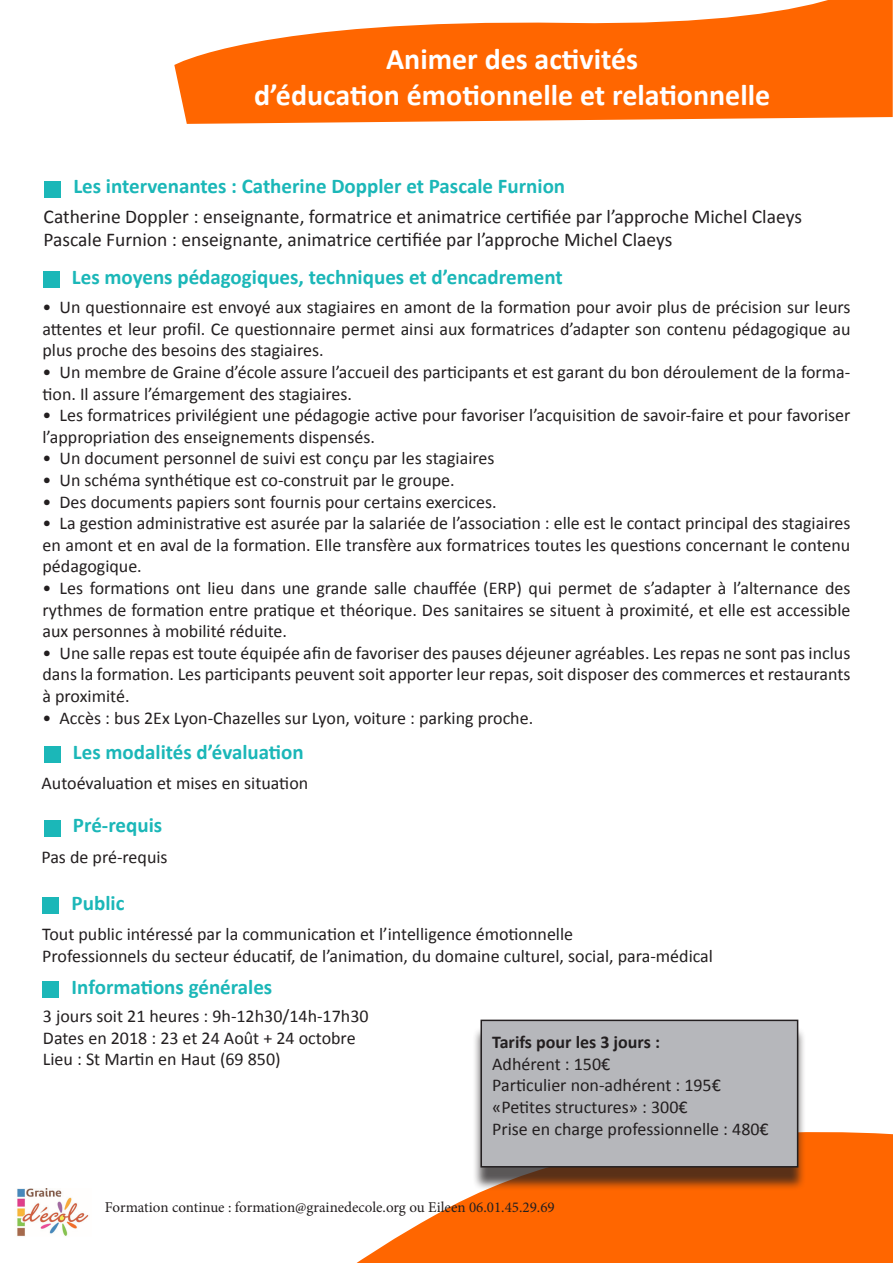
<style>
.page{position:relative;width:893px;height:1263px;background:#fff}
.page>*{position:absolute;margin:0;border:0;box-sizing:border-box;transform-origin:0 0}
.t1{font:700 30px "Calibri";color:#fff}
.t2{font:700 21px "Calibri";color:#1bb7b8}
.t3{font:19.5px "Calibri";color:#231f20}
.t4{font:18px/21.6px "Calibri";color:#231f20;text-align:justify}
.t5{font:700 18px "Calibri";color:#231f20}
.t6{font:15px "Minion Pro";color:#231f20}
</style>
<div class="page">
<svg style="left:356px;top:1132px;width:537px;height:131px;fill:#f60"></svg>
<img style="left:17px;top:1188px;width:72px;height:49px">
<div style="left:42px;top:981px;width:17px;height:17px;background:#1bb7b8"></div>
<div style="left:44px;top:181px;width:17px;height:16px;background:#1bb7b8"></div>
<div style="left:42px;top:897px;width:17px;height:17px;background:#1bb7b8"></div>
<div style="left:44px;top:820px;width:17px;height:16px;background:#1bb7b8"></div>
<div style="left:43px;top:271px;width:17px;height:17px;background:#1bb7b8"></div>
<div style="left:44px;top:746px;width:17px;height:17px;background:#1bb7b8"></div>
<div style="left:472px;top:1026px;width:334px;height:164px;background:#231f20;opacity:.75"></div>
<div style="left:481px;top:1020px;width:317px;height:147px;background:#b6b7bb"></div>
<div style="left:480px;top:1019px;width:318px;height:148px;border:2px solid #231f20"></div>
<svg style="left:174px;top:0;width:719px;height:124px;fill:#f60"></svg>
<p class="t1" style="left:386px;top:38px;width:254px">Animer des activités</p>
<p class="t1" style="left:254px;top:74px;width:518px">d’éducation émotionnelle et relationnelle</p>
<p class="t2" style="left:73px;top:171px;width:493px">Les intervenantes : Catherine Doppler et Pascale Furnion</p>
<p class="t3" style="left:44px;top:203px;width:760px">Catherine Doppler : enseignante, formatrice et animatrice certifiée par l’approche Michel Claeys</p>
<p class="t3" style="left:44px;top:226px;width:630px">Pascale Furnion : enseignante, animatrice certifiée par l’approche Michel Claeys</p>
<p class="t2" style="left:72px;top:262px;width:492px">Les moyens pédagogiques, techniques et d’encadrement</p>
<p class="t4" style="left:43px;top:296px;width:809px">• Un questionnaire est envoyé aux stagiaires en amont de la formation pour avoir plus de précision sur leurs attentes et leur profil. Ce questionnaire permet ainsi aux formatrices d’adapter son contenu pédagogique au plus proche des besoins des stagiaires.</p>
<p class="t4" style="left:43px;top:361px;width:809px">• Un membre de Graine d’école assure l’accueil des participants et est garant du bon déroulement de la forma&shy;tion. Il assure l’émargement des stagiaires.</p>
<p class="t4" style="left:43px;top:404px;width:809px">• Les formatrices privilégient une pédagogie active pour favoriser l’acquisition de savoir-faire et pour favoriser l’appropriation des enseignements dispensés.</p>
<p class="t4" style="left:43px;top:447px;width:453px">• Un document personnel de suivi est conçu par les stagiaires</p>
<p class="t4" style="left:43px;top:469px;width:414px">• Un schéma synthétique est co-construit par le groupe.</p>
<p class="t4" style="left:43px;top:490px;width:456px">• Des documents papiers sont fournis pour certains exercices.</p>
<p class="t4" style="left:43px;top:512px;width:809px">• La gestion administrative est asurée par la salariée de l’association : elle est le contact principal des stagiaires en amont et en aval de la formation. Elle transfère aux formatrices toutes les questions concernant le contenu pédagogique.</p>
<p class="t4" style="left:43px;top:577px;width:809px">• Les formations ont lieu dans une grande salle chauffée (ERP) qui permet de s’adapter à l’alternance des rythmes de formation entre pratique et théorique. Des sanitaires se situent à proximité, et elle est accessible aux personnes à mobilité réduite.</p>
<p class="t4" style="left:43px;top:641px;width:809px">• Une salle repas est toute équipée afin de favoriser des pauses déjeuner agréables. Les repas ne sont pas inclus dans la formation. Les participants peuvent soit apporter leur repas, soit disposer des commerces et restaurants à proximité.</p>
<p class="t4" style="left:43px;top:706px;width:492px">• Accès : bus 2Ex Lyon-Chazelles sur Lyon, voiture : parking proche.</p>
<p class="t2" style="left:73px;top:737px;width:232px">Les modalités d’évaluation</p>
<p class="t4" style="left:41px;top:772px;width:268px">Autoévaluation et mises en situation</p>
<p class="t2" style="left:73px;top:810px;width:91px">Pré-requis</p>
<p class="t4" style="left:41px;top:846px;width:128px">Pas de pré-requis</p>
<p class="t2" style="left:72px;top:888px;width:54px">Public</p>
<p class="t4" style="left:42px;top:923px;width:532px">Tout public intéressé par la communication et l’intelligence émotionnelle</p>
<p class="t4" style="left:42px;top:945px;width:672px">Professionnels du secteur éducatif, de l’animation, du domaine culturel, social, para-médical</p>
<p class="t2" style="left:72px;top:972px;width:202px">Informations générales</p>
<p class="t4" style="left:43px;top:1005px;width:327px">3 jours soit 21 heures : 9h-12h30/14h-17h30</p>
<p class="t4" style="left:43px;top:1026px;width:314px">Dates en 2018 : 23 et 24 Août + 24 octobre</p>
<p class="t4" style="left:43px;top:1048px;width:239px">Lieu : St Martin en Haut (69 850)</p>
<p class="t5" style="left:492px;top:1029px;width:169px">Tarifs pour les 3 jours :</p>
<p class="t4" style="left:492px;top:1052px;width:120px">Adhérent : 150€</p>
<p class="t4" style="left:492px;top:1074px;width:230px">Particulier non-adhérent : 195€</p>
<p class="t4" style="left:492px;top:1095px;width:197px">«Petites structures» : 300€</p>
<p class="t4" style="left:492px;top:1117px;width:278px">Prise en charge professionnelle : 480€</p>
<p class="t6" style="left:105px;top:1197px;width:451px">Formation continue : formation@grainedecole.org ou Eileen 06.01.45.29.69</p>
</div>
